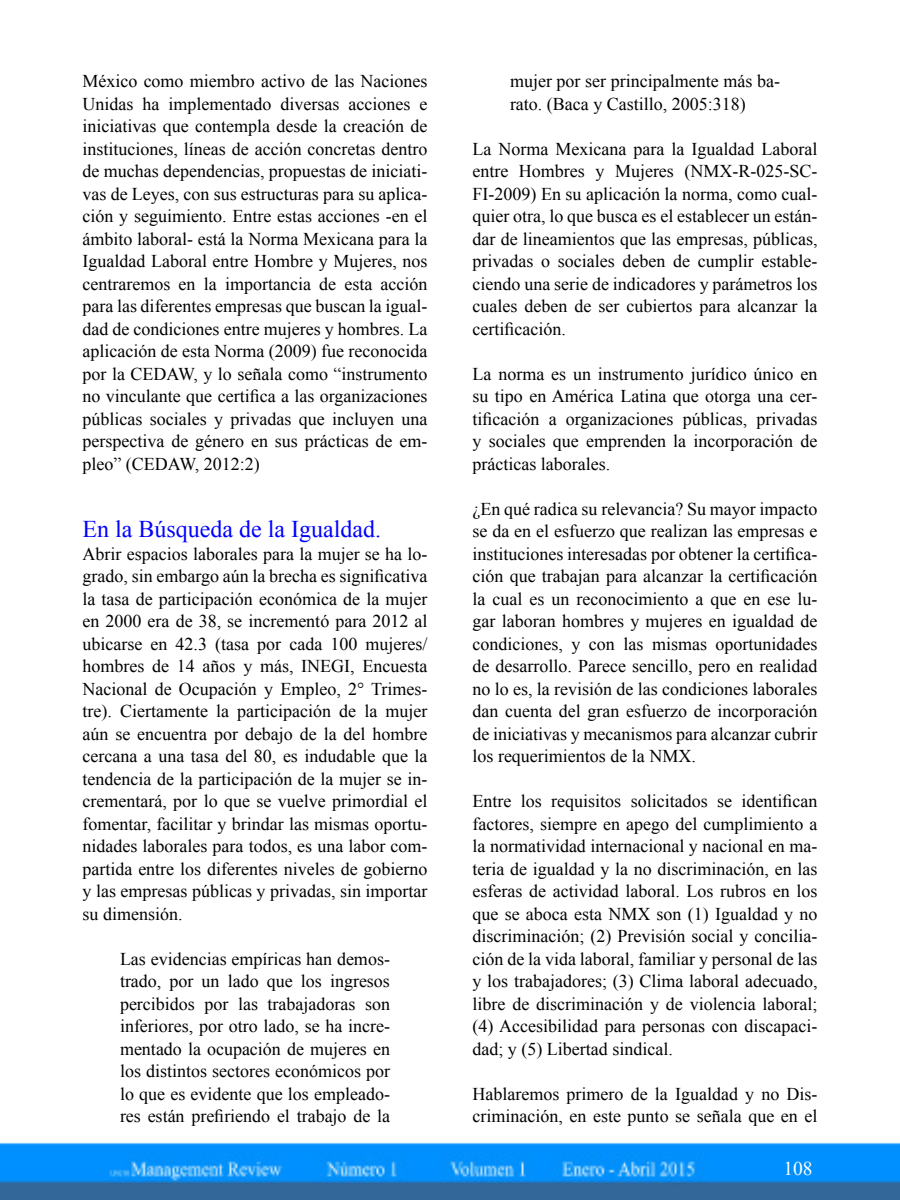
<style>
.page{position:relative;width:900px;height:1200px;background:#fff}
.page>*{position:absolute;margin:0;border:0;box-sizing:border-box;transform-origin:0 0}
.t1{font:24px "Times New Roman";color:#00f}
.t2{font:19.5px "Times New Roman";color:#fff}
.t3{font:18px/22.5px "Times New Roman";color:#000;text-align:justify}
</style>
<div class="page">
<img style="left:0;top:1142px;width:900px;height:58px">
<p class="t3" style="left:82px;top:70px;width:347px">México como miembro activo de las Naciones Unidas ha implementado diversas acciones e iniciativas que contempla desde la creación de instituciones, líneas de acción concretas dentro de muchas dependencias, propuestas de iniciati&shy;vas de Leyes, con sus estructuras para su aplica&shy;ción y seguimiento. Entre estas acciones -en el ámbito laboral- está la Norma Mexicana para la Igualdad Laboral entre Hombre y Mujeres, nos centraremos en la importancia de esta acción para las diferentes empresas que buscan la igual&shy;dad de condiciones entre mujeres y hombres. La aplicación de esta Norma (2009) fue reconocida por la CEDAW, y lo señala como “instrumento no vinculante que certifica a las organizaciones públicas sociales y privadas que incluyen una perspectiva de género en sus prácticas de em&shy;pleo” (CEDAW, 2012:2)</p>
<h1 class="t1" style="left:82px;top:516px;width:300px">En la Búsqueda de la Igualdad.</h1>
<p class="t3" style="left:82px;top:543px;width:347px">Abrir espacios laborales para la mujer se ha lo&shy;grado, sin embargo aún la brecha es significativa la tasa de participación económica de la mujer en 2000 era de 38, se incrementó para 2012 al ubicarse en 42.3 (tasa por cada 100 mujeres/ hombres de 14 años y más, INEGI, Encuesta Nacional de Ocupación y Empleo, 2° Trimes&shy;tre). Ciertamente la participación de la mujer aún se encuentra por debajo de la del hombre cercana a una tasa del 80, es indudable que la tendencia de la participación de la mujer se in&shy;crementará, por lo que se vuelve primordial el fomentar, facilitar y brindar las mismas oportu&shy;nidades laborales para todos, es una labor com&shy;partida entre los diferentes niveles de gobierno y las empresas públicas y privadas, sin importar su dimensión.</p>
<p class="t3" style="left:120px;top:948px;width:272px">Las evidencias empíricas han demos&shy;trado, por un lado que los ingresos percibidos por las trabajadoras son inferiores, por otro lado, se ha incre&shy;mentado la ocupación de mujeres en los distintos sectores económicos por lo que es evidente que los empleado&shy;res están prefiriendo el trabajo de la</p>
<p class="t3" style="left:510px;top:70px;width:271px">mujer por ser principalmente más ba&shy;rato. (Baca y Castillo, 2005:318)</p>
<p class="t3" style="left:472px;top:138px;width:347px">La Norma Mexicana para la Igualdad Laboral entre Hombres y Mujeres (NMX-R-025-SC-FI-2009) En su aplicación la norma, como cual&shy;quier otra, lo que busca es el establecer un están&shy;dar de lineamientos que las empresas, públicas, privadas o sociales deben de cumplir estable&shy;ciendo una serie de indicadores y parámetros los cuales deben de ser cubiertos para alcanzar la certificación.</p>
<p class="t3" style="left:472px;top:363px;width:347px">La norma es un instrumento jurídico único en su tipo en América Latina que otorga una cer&shy;tificación a organizaciones públicas, privadas y sociales que emprenden la incorporación de prácticas laborales.</p>
<p class="t3" style="left:472px;top:498px;width:347px">¿En qué radica su relevancia? Su mayor impacto se da en el esfuerzo que realizan las empresas e instituciones interesadas por obtener la certifica&shy;ción que trabajan para alcanzar la certificación la cual es un reconocimiento a que en ese lu&shy;gar laboran hombres y mujeres en igualdad de condiciones, y con las mismas oportunidades de desarrollo. Parece sencillo, pero en realidad no lo es, la revisión de las condiciones laborales dan cuenta del gran esfuerzo de incorporación de iniciativas y mecanismos para alcanzar cubrir los requerimientos de la NMX.</p>
<p class="t3" style="left:472px;top:790px;width:347px">Entre los requisitos solicitados se identifican factores, siempre en apego del cumplimiento a la normatividad internacional y nacional en ma&shy;teria de igualdad y la no discriminación, en las esferas de actividad laboral. Los rubros en los que se aboca esta NMX son (1) Igualdad y no discriminación; (2) Previsión social y concilia&shy;ción de la vida laboral, familiar y personal de las y los trabajadores; (3) Clima laboral adecuado, libre de discriminación y de violencia laboral; (4) Accesibilidad para personas con discapaci&shy;dad; y (5) Libertad sindical.</p>
<p class="t3" style="left:472px;top:1083px;width:346px">Hablaremos primero de la Igualdad y no Dis&shy;criminación, en este punto se señala que en el</p>
<p class="t2" style="left:783px;top:1157px;width:31px">108</p>
</div>
